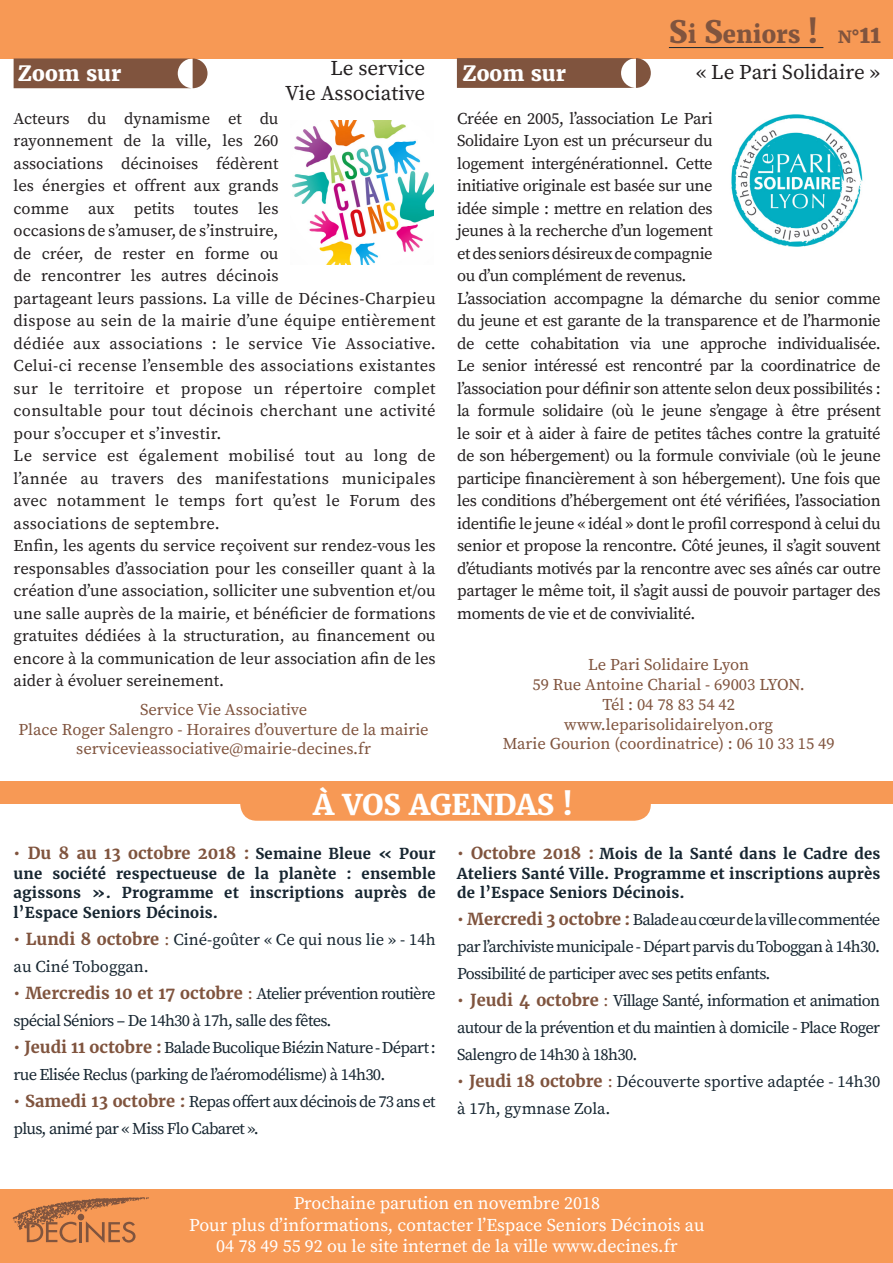
<style>
.page{position:relative;width:893px;height:1263px;background:#fff}
.page>*{position:absolute;margin:0;border:0;box-sizing:border-box;transform-origin:0 0}
.t1{font:800 28.5px "Merriweather";color:#fff}
.t2{font:800 23.85px "Merriweather";color:#80543e}
.t3{font:21px "Source Serif Pro";color:#231f20}
.t4{font:800 21px "Merriweather";color:#fff}
.t5{font:18px "Source Serif Pro";color:#fff}
.t6{font:800 16.8px "Merriweather";color:#80543e}
.t7{font:16.5px/22.5px "Source Serif Pro";color:#231f20;text-align:justify}
.t8{font:16.5px/27px "Source Serif Pro";letter-spacing:-.04em;color:#172631}
.t9{font:16.5px "Source Serif Pro";color:#80543e}
.t10{font:16.5px/27px "Source Serif Pro";color:#172631}
.t11{font:700 16.5px "Merriweather";color:#80543e}
.t12{font:700 15px/19.5px "Merriweather";letter-spacing:.01em;color:#172631;text-align:justify}
.s1{font-size:30.9px}
.s2{font-size:29.4px}
.s3{font-size:24.15px}
.s4{font-size:15px;color:#172631}
.s5{font-family:"Merriweather";font-weight:700;color:#80543e}
.s6{color:#80543e}
.s7{font-size:16.5px;color:#80543e}
</style>
<div class="page">
<div style="left:0;top:0;width:893px;height:58px;background:#f79955"></div>
<hr style="left:669px;top:47px;width:154px;height:1px;background:#172631">
<div style="left:0;top:1189px;width:893px;height:74px;background:#f79955"></div>
<svg style="left:14px;top:58px;width:193px;height:30px;background:#8b614c"></svg>
<svg style="left:457px;top:58px;width:194px;height:30px;background:#8a614d"></svg>
<div style="left:0;top:781px;width:893px;height:23px;background:#f79955"></div>
<div style="left:240px;top:784px;width:411px;height:37px;background:#f79955;border-radius:17px"></div>
<svg style="left:13px;top:1197px;width:136px;height:46px"></svg>
<img style="left:731px;top:114px;width:132px;height:133px">
<img style="left:292px;top:121px;width:141px;height:143px">
<p class="t2" style="left:669px;top:19px;width:151px"><span class="s1">S</span>i <span class="s1">S</span>eniors <span class="s2">!</span></p>
<p class="t6" style="left:838px;top:26px;width:44px">N°<span class="s3">11</span></p>
<p class="t3" style="left:330px;top:56px;width:96px">Le service</p>
<p class="t3" style="left:285px;top:81px;width:141px">Vie Associative</p>
<p class="t3" style="left:696px;top:60px;width:185px">« Le Pari Solidaire »</p>
<p class="t4" style="left:18px;top:60px;width:105px">Zoom sur</p>
<p class="t4" style="left:462px;top:59px;width:105px">Zoom sur</p>
<p class="t7" style="left:14px;top:107px;width:424px;text-align:left">Acteurs du dynamisme et du<br>rayonnement de la ville, les 260<br>associations décinoises fédèrent<br>les énergies et offrent aux grands<br>comme aux petits toutes les<br>occasions de s’amuser, de s’instruire,<br>de créer, de rester en forme ou<br>de rencontrer les autres décinois<br>partageant leurs passions. La ville de Décines-Charpieu dispose au sein de la mairie d’une équipe entièrement dédiée aux associations : le service Vie Associative.<br>Celui-ci recense l’ensemble des associations existantes sur le territoire et propose un répertoire complet consultable pour tout décinois cherchant une activité pour s’occuper et s’investir.</p>
<p class="t7" style="left:14px;top:445px;width:424px">Le service est également mobilisé tout au long de l’année au travers des manifestations municipales avec notamment le temps fort qu’est le Forum des associations de septembre.</p>
<p class="t7" style="left:14px;top:535px;width:424px">Enfin, les agents du service reçoivent sur rendez-vous les responsables d’association pour les conseiller quant à la création d’une association, solliciter une subvention et/ou une salle auprès de la mairie, et bénéficier de formations gratuites dédiées à la structuration, au financement ou encore à la communication de leur association afin de les aider à évoluer sereinement.</p>
<p class="t7" style="left:457px;top:107px;width:257px">Créée en 2005, l’association Le Pari Solidaire Lyon est un précurseur du logement intergénérationnel. Cette initiative originale est basée sur une idée simple : mettre en relation des jeunes à la recherche d’un logement et des seniors désireux de compagnie ou d’un complément de revenus.</p>
<p class="t7" style="left:457px;top:287px;width:425px">L’association accompagne la démarche du senior comme du jeune et est garante de la transparence et de l’harmonie de cette cohabitation via une approche individualisée.<br>Le senior intéressé est rencontré par la coordinatrice de l’association pour définir son attente selon deux possibilités : la formule solidaire (où le jeune s’engage à être présent le soir et à aider à faire de petites tâches contre la gratuité de son hébergement) ou la formule conviviale (où le jeune participe financièrement à son hébergement). Une fois que les conditions d’hébergement ont été vérifiées, l’association identifie le jeune « idéal » dont le profil correspond à celui du senior et propose la rencontre. Côté jeunes, il s’agit souvent d’étudiants motivés par la rencontre avec ses aînés car outre partager le même toit, il s’agit aussi de pouvoir partager des moments de vie et de convivialité.</p>
<p class="t9" style="left:588px;top:655px;width:163px">Le Pari Solidaire Lyon</p>
<p class="t9" style="left:532px;top:675px;width:274px">59 Rue Antoine Charial - 69003 LYON.</p>
<p class="t9" style="left:602px;top:694px;width:134px">Tél : 04 78 83 54 42</p>
<p class="t9" style="left:564px;top:714px;width:210px">www.leparisolidairelyon.org</p>
<p class="t9" style="left:503px;top:734px;width:333px">Marie Gourion (coordinatrice) : 06 10 33 15 49</p>
<p class="t9" style="left:140px;top:700px;width:169px">Service Vie Associative</p>
<p class="t9" style="left:19px;top:719px;width:412px">Place Roger Salengro - Horaires d’ouverture de la mairie</p>
<p class="t9" style="left:76px;top:739px;width:296px">servicevieassociative@mairie-decines.fr</p>
<p class="t1" style="left:314px;top:786px;width:261px">À VOS AGENDAS !</p>
<p class="t11" style="left:14px;top:843px;width:424px">• Du 8 au 13 octobre 2018 : <span class="s4">Semaine Bleue « Pour</span></p>
<p class="t12" style="left:14px;top:863px;width:424px">une société respectueuse de la planète : ensemble agissons ». Programme et inscriptions auprès de l’Espace Seniors Décinois.</p>
<p class="t10" style="left:14px;top:926px;width:423px"><span class="s5">• Lundi 8 octobre</span> <span class="s6">:</span> Ciné-goûter « Ce qui nous lie » - 14h au Ciné Toboggan.</p>
<p class="t8" style="left:14px;top:980px;width:424px"><span class="s5">• Mercredis 10 et 17 octobre</span> <span class="s6">:</span> Atelier prévention routière spécial Séniors – De 14h30 à 17h, salle des fêtes.</p>
<p class="t8" style="left:14px;top:1034px;width:424px"><span class="s5">• Jeudi 11 octobre :</span> Balade Bucolique Biézin Nature - Départ : rue Elisée Reclus (parking de l’aéromodélisme) à 14h30.</p>
<p class="t8" style="left:14px;top:1088px;width:424px"><span class="s5">• Samedi 13 octobre :</span> Repas offert aux décinois de 73 ans et plus, animé par « Miss Flo Cabaret ».</p>
<p class="t12" style="left:457px;top:844px;width:425px"><span class="s7">• Octobre 2018 :</span> Mois de la Santé dans le Cadre des Ateliers Santé Ville. Programme et inscriptions auprès de l’Espace Seniors Décinois.</p>
<p class="t8" style="left:457px;top:907px;width:425px;text-align:justify"><span class="s5">• Mercredi 3 octobre :</span> Balade au cœur de la ville commentée par l’archiviste municipale - Départ parvis du Toboggan à 14h30.<br>Possibilité de participer avec ses petits enfants.</p>
<p class="t8" style="left:457px;top:988px;width:425px;text-align:justify"><span class="s5">• Jeudi 4 octobre</span> <span class="s6">:</span> Village Santé, information et animation autour de la prévention et du maintien à domicile - Place Roger Salengro de 14h30 à 18h30.</p>
<p class="t10" style="left:457px;top:1069px;width:425px"><span class="s5">• Jeudi 18 octobre</span> <span class="s6">:</span> Découverte sportive adaptée - 14h30 à 17h, gymnase Zola.</p>
<p class="t5" style="left:294px;top:1192px;width:308px">Prochaine parution en novembre 2018</p>
<p class="t5" style="left:189px;top:1214px;width:517px">Pour plus d’informations, contacter l’Espace Seniors Décinois au</p>
<p class="t5" style="left:216px;top:1236px;width:463px">04 78 49 55 92 ou le site internet de la ville www.decines.fr</p>
</div>
